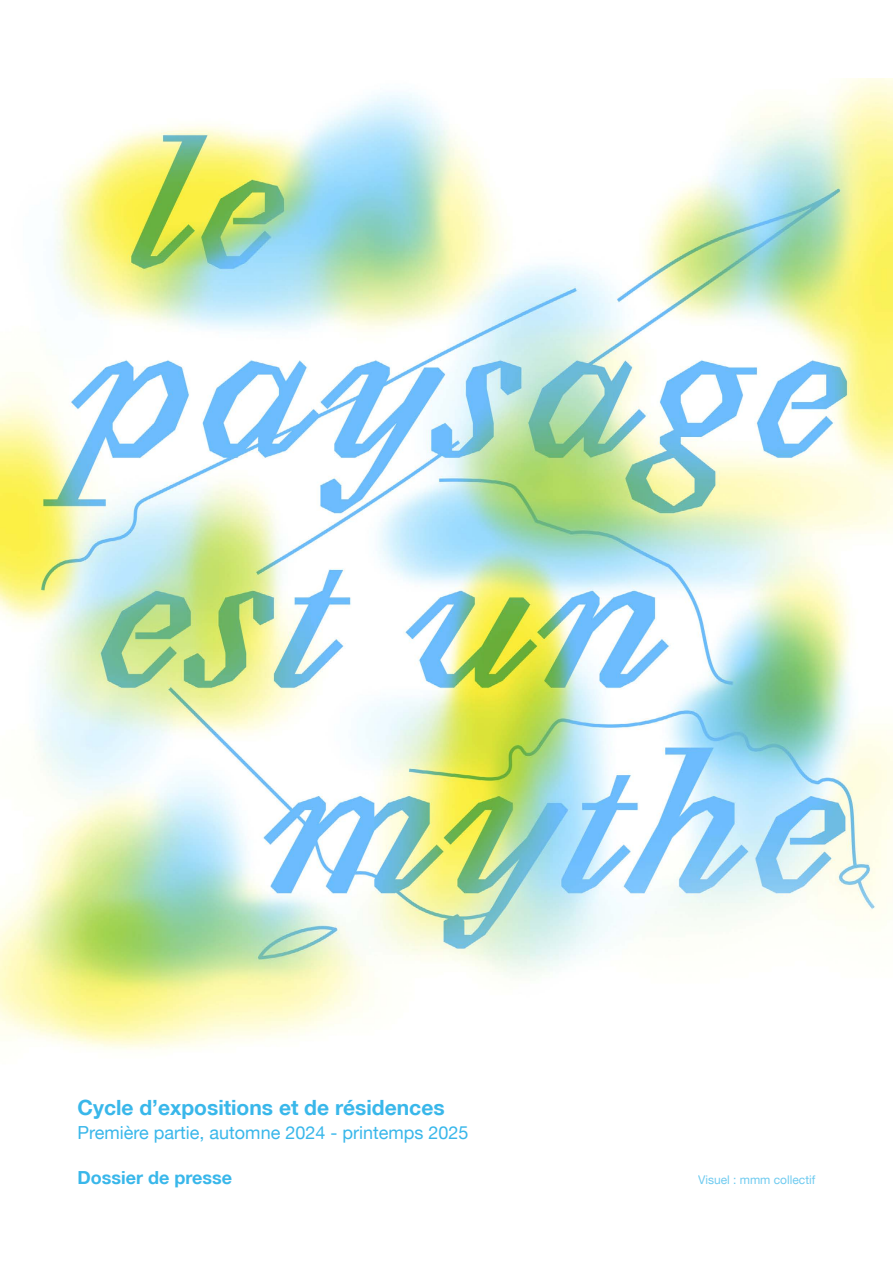
<style>
.page{position:relative;width:893px;height:1263px;background:#fff}
.page>*{position:absolute;margin:0;border:0;box-sizing:border-box;transform-origin:0 0}
.t1{font:700 21px "Helvetica Neue LT";color:#39b7ea}
.t2{font:18px "Helvetica Neue LT";color:#39b7ea}
.t3{font:700 18px "Helvetica Neue LT";color:#39b7ea}
.t4{font:12px "Helvetica Neue LT";color:#39b7ea}
</style>
<div class="page">
<img style="left:0;top:79px;width:893px;height:971px">
<p class="t1" style="left:78px;top:1095px;width:369px">Cycle d’expositions et de résidences</p>
<p class="t2" style="left:78px;top:1122px;width:392px">Première partie, automne 2024 - printemps 2025</p>
<p class="t3" style="left:78px;top:1166px;width:156px">Dossier de presse</p>
<p class="t4" style="left:698px;top:1173px;width:119px">Visuel : mmm collectif</p>
</div>
